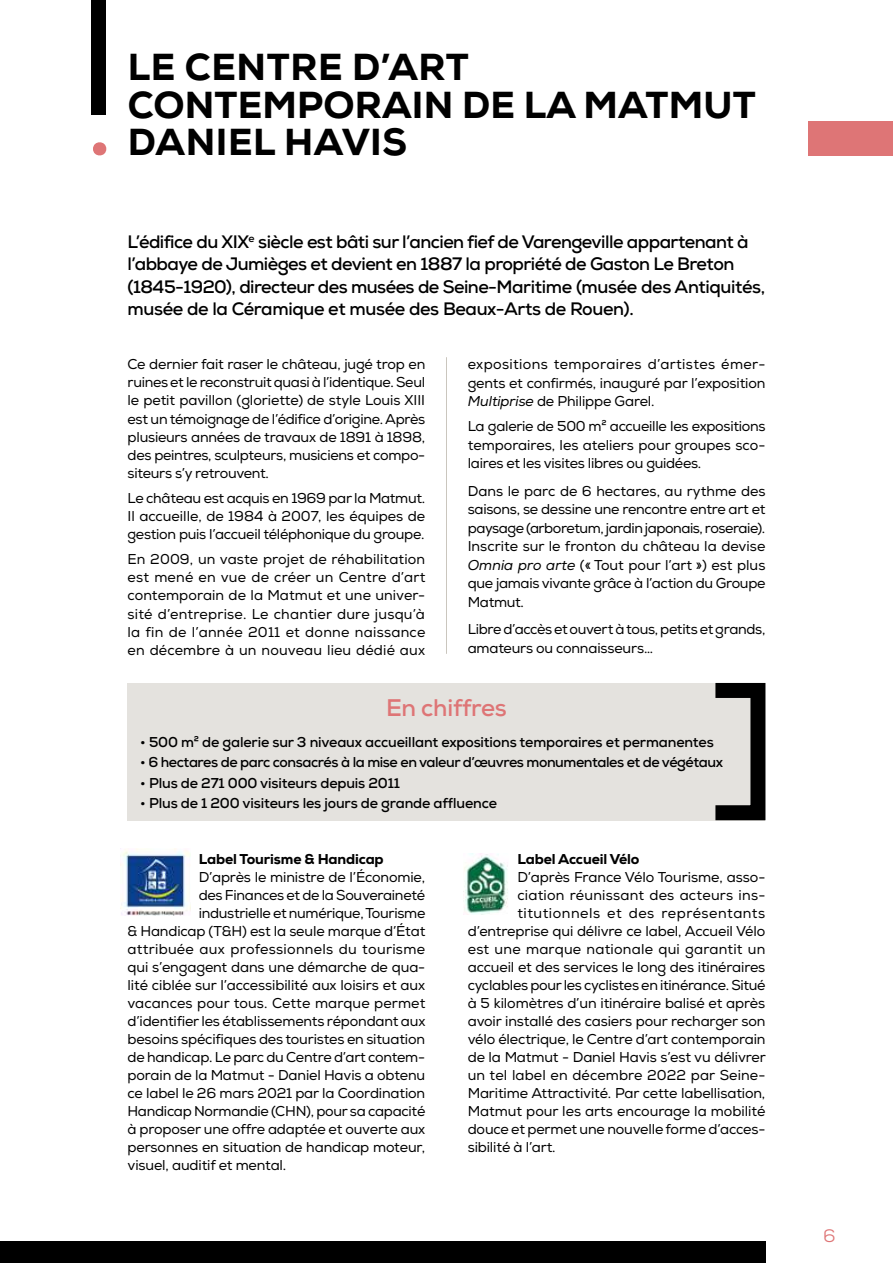
<style>
.page{position:relative;width:893px;height:1263px;background:#fff}
.page>*{position:absolute;margin:0;border:0;box-sizing:border-box;transform-origin:0 0}
.t1{font:800 37.5px/37.5px "Nexa";letter-spacing:.005em;color:#000}
.t2{font:700 24px "Nexa";letter-spacing:-.01em;color:#de7576}
.t3{font:700 18px/22.5px "Nexa";letter-spacing:-.03em;color:#000}
.t4{font:18px "Nexa";color:#de7576}
.t5{font:14.25px/18.1px "Nexa";letter-spacing:-.01em;color:#000;text-align:justify}
.t6{font:700 14.25px "Nexa";letter-spacing:-.01em;color:#000}
.t7{font:700 14.25px "Nexa";letter-spacing:-.03em;color:#000}
.t8{font:14.25px "Nexa";letter-spacing:.015em;color:#000}
.t9{font:800 14.25px "Nexa";letter-spacing:-.01em;color:#000}
.t10{font:14.25px "Nexa";letter-spacing:.02em;color:#000}
.t11{font:14.25px "Nexa";letter-spacing:.01em;color:#000}
.t12{font:14.25px "Nexa";letter-spacing:.035em;color:#000}
.s1{font-style:italic}
</style>
<div class="page">
<hr style="left:446px;top:357px;width:1px;height:297px;background:#cac6be">
<div style="left:91px;top:0;width:15px;height:115px;background:#000"></div>
<svg style="left:93px;top:142px;width:13px;height:14px"></svg>
<img style="left:463px;top:855px;width:45px;height:56px">
<img style="left:120px;top:850px;width:70px;height:66px">
<div style="left:808px;top:121px;width:85px;height:34px;background:#de7576"></div>
<div style="left:128px;top:683px;width:637px;height:138px;background:#e4e2de"></div>
<div style="left:708px;top:683px;width:57px;height:137px;border:15px solid #000"></div>
<div style="left:0;top:1242px;width:765px;height:21px;background:#000"></div>
<div style="left:128px;top:566px;width:127px;height:123px;background:#fff"></div>
<div style="left:298px;top:566px;width:127px;height:123px;background:#fff"></div>
<div style="left:468px;top:566px;width:127px;height:123px;background:#fff"></div>
<div style="left:638px;top:566px;width:127px;height:123px;background:#fff"></div>
<svg style="left:128px;top:848px;width:62px;height:7px"></svg>
<svg style="left:708px;top:731px;width:57px;height:90px"></svg>
<div style="left:128px;top:897px;width:127px;height:123px;background:#fff"></div>
<div style="left:468px;top:897px;width:127px;height:123px;background:#fff"></div>
<h1 class="t1" style="left:128px;top:49px;width:629px">LE CENTRE D’ART<br>CONTEMPORAIN DE LA MATMUT<br>DANIEL HAVIS</h1>
<p class="t3" style="left:128px;top:230px;width:639px">L’édifice du XIX<sup>e</sup> siècle est bâti sur l’ancien fief de Varengeville appartenant à l’abbaye de Jumièges et devient en 1887 la propriété de Gaston Le Breton (1845-1920), directeur des musées de Seine-Maritime (musée des Antiquités, musée de la Céramique et musée des Beaux-Arts de Rouen).</p>
<p class="t5" style="left:128px;top:355px;width:299px;text-align:left">Ce dernier fait raser le château, jugé trop en ruines et le reconstruit quasi à l’identique. Seul le petit pavillon (gloriette) de style Louis XIII est un témoignage de l’édifice d’origine. Après plusieurs années de travaux de 1891 à 1898, des peintres, sculpteurs, musiciens et compo&shy;siteurs s’y retrouvent.</p>
<p class="t5" style="left:128px;top:489px;width:299px">Le château est acquis en 1969 par la Matmut.<br>Il accueille, de 1984 à 2007, les équipes de gestion puis l’accueil téléphonique du groupe.</p>
<p class="t5" style="left:128px;top:550px;width:299px">En 2009, un vaste projet de réhabilitation est mené en vue de créer un Centre d’art contemporain de la Matmut et une univer&shy;sité d’entreprise. Le chantier dure jusqu’à la fin de l’année 2011 et donne naissance en décembre à un nouveau lieu dédié aux</p>
<p class="t5" style="left:468px;top:355px;width:299px">expositions temporaires d’artistes émer&shy;gents et confirmés, inauguré par l’exposition <span class="s1">Multiprise</span> de Philippe Garel.</p>
<p class="t5" style="left:468px;top:417px;width:299px">La galerie de 500 m² accueille les expositions temporaires, les ateliers pour groupes sco&shy;laires et les visites libres ou guidées.</p>
<p class="t5" style="left:468px;top:482px;width:299px">Dans le parc de 6 hectares, au rythme des saisons, se dessine une rencontre entre art et paysage (arboretum, jardin japonais, roseraie).<br>Inscrite sur le fronton du château la devise <span class="s1">Omnia pro arte</span> (« Tout pour l’art ») est plus que jamais vivante grâce à l’action du Groupe Matmut.</p>
<p class="t5" style="left:468px;top:620px;width:299px">Libre d’accès et ouvert à tous, petits et grands, amateurs ou connaisseurs…</p>
<h2 class="t2" style="left:386px;top:692px;width:122px">En chiffres</h2>
<p class="t6" style="left:140px;top:733px;width:575px">• 500 m² de galerie sur 3 niveaux accueillant expositions temporaires et permanentes</p>
<p class="t7" style="left:140px;top:753px;width:584px">• 6 hectares de parc consacrés à la mise en valeur d’œuvres monumentales et de végétaux</p>
<p class="t6" style="left:140px;top:774px;width:261px">• Plus de 271 000 visiteurs depuis 2011</p>
<p class="t6" style="left:140px;top:794px;width:358px">• Plus de 1 200 visiteurs les jours de grande affluence</p>
<p class="t9" style="left:199px;top:850px;width:187px">Label Tourisme &amp; Handicap</p>
<p class="t5" style="left:199px;top:868px;width:228px">D’après le ministre de l’Économie,</p>
<p class="t5" style="left:199px;top:886px;width:228px">des Finances et de la Souveraineté</p>
<p class="t5" style="left:199px;top:904px;width:228px">industrielle et numérique, Tourisme</p>
<p class="t5" style="left:128px;top:922px;width:299px">&amp; Handicap (T&amp;H) est la seule marque d’État</p>
<p class="t10" style="left:128px;top:941px;width:299px">attribuée aux professionnels du tourisme</p>
<p class="t5" style="left:128px;top:958px;width:299px">qui s’engagent dans une démarche de qua-</p>
<p class="t5" style="left:128px;top:976px;width:299px">lité ciblée sur l’accessibilité aux loisirs et aux</p>
<p class="t5" style="left:128px;top:994px;width:299px">vacances pour tous. Cette marque permet</p>
<p class="t5" style="left:128px;top:1012px;width:299px">d’identifier les établissements répondant aux</p>
<p class="t5" style="left:128px;top:1030px;width:299px">besoins spécifiques des touristes en situation</p>
<p class="t5" style="left:128px;top:1048px;width:299px">de handicap. Le parc du Centre d’art contem-</p>
<p class="t5" style="left:128px;top:1066px;width:299px">porain de la Matmut - Daniel Havis a obtenu</p>
<p class="t5" style="left:128px;top:1084px;width:299px">ce label le 26 mars 2021 par la Coordination</p>
<p class="t5" style="left:128px;top:1102px;width:299px">Handicap Normandie (CHN), pour sa capacité</p>
<p class="t5" style="left:128px;top:1120px;width:299px">à proposer une offre adaptée et ouverte aux</p>
<p class="t5" style="left:128px;top:1138px;width:299px">personnes en situation de handicap moteur,</p>
<p class="t5" style="left:128px;top:1156px;width:160px">visuel, auditif et mental.</p>
<p class="t9" style="left:517px;top:850px;width:124px">Label Accueil Vélo</p>
<p class="t5" style="left:517px;top:868px;width:250px">D’après France Vélo Tourisme, asso-</p>
<p class="t8" style="left:517px;top:887px;width:250px">ciation réunissant des acteurs ins-</p>
<p class="t12" style="left:517px;top:905px;width:249px">titutionnels et des représentants</p>
<p class="t5" style="left:468px;top:922px;width:299px">d’entreprise qui délivre ce label, Accueil Vélo</p>
<p class="t8" style="left:468px;top:941px;width:299px">est une marque nationale qui garantit un</p>
<p class="t5" style="left:468px;top:958px;width:299px">accueil et des services le long des itinéraires</p>
<p class="t5" style="left:468px;top:976px;width:299px">cyclables pour les cyclistes en itinérance. Situé</p>
<p class="t5" style="left:468px;top:994px;width:299px">à 5 kilomètres d’un itinéraire balisé et après</p>
<p class="t5" style="left:468px;top:1012px;width:299px">avoir installé des casiers pour recharger son</p>
<p class="t5" style="left:468px;top:1030px;width:299px">vélo électrique, le Centre d’art contemporain</p>
<p class="t5" style="left:468px;top:1048px;width:300px">de la Matmut - Daniel Havis s’est vu délivrer</p>
<p class="t11" style="left:468px;top:1067px;width:299px">un tel label en décembre 2022 par Seine-</p>
<p class="t5" style="left:468px;top:1084px;width:299px">Maritime Attractivité. Par cette labellisation,</p>
<p class="t5" style="left:468px;top:1102px;width:299px">Matmut pour les arts encourage la mobilité</p>
<p class="t5" style="left:468px;top:1120px;width:299px">douce et permet une nouvelle forme d’acces-</p>
<p class="t5" style="left:468px;top:1138px;width:89px">sibilité à l’art.</p>
<p class="t4" style="left:823px;top:1224px;width:14px">6</p>
</div>
